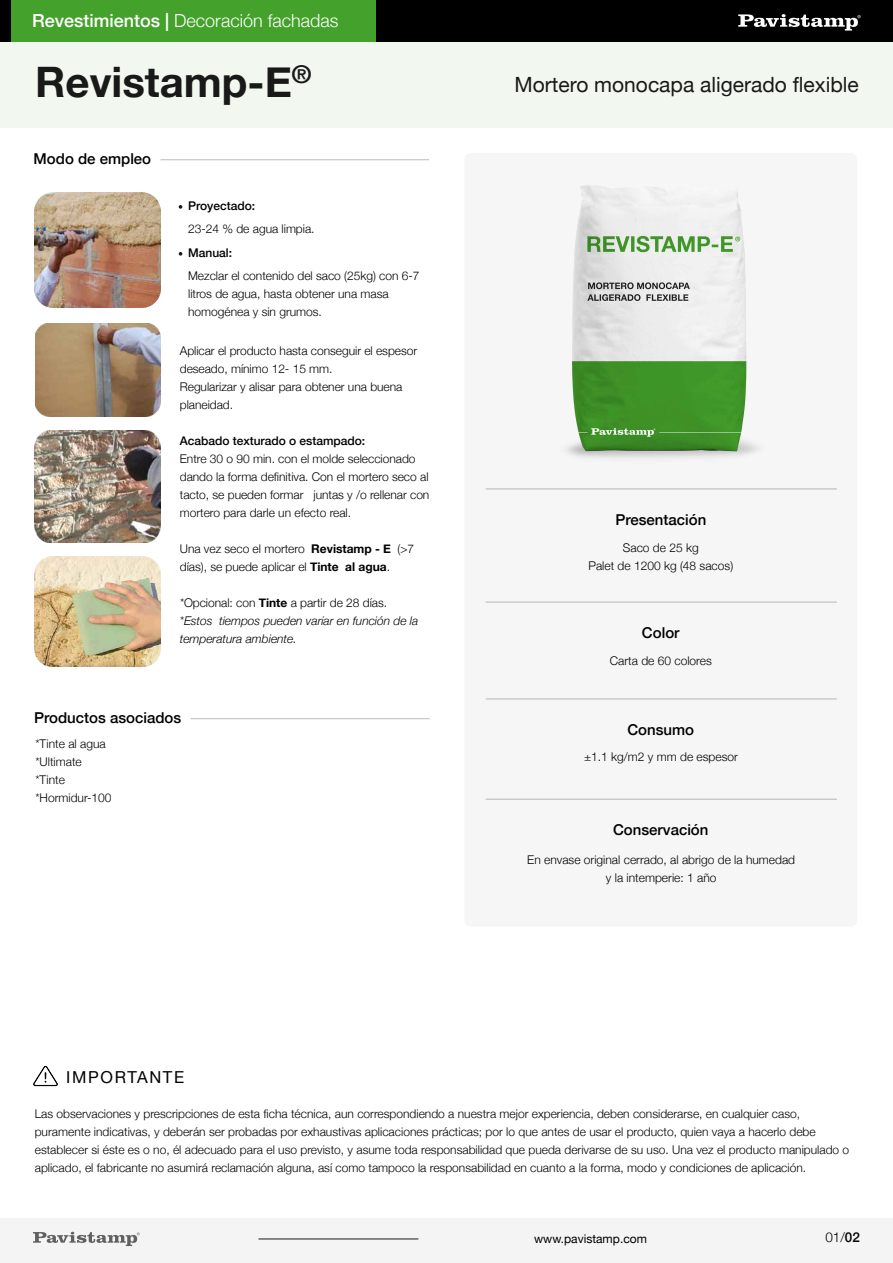
<style>
.page{position:relative;width:893px;height:1263px;background:#fff}
.page>*{position:absolute;margin:0;border:0;box-sizing:border-box;transform-origin:0 0}
.t1{font:700 42px "Helvetica Neue";color:#191919}
.t2{font:21px "Helvetica Neue";color:#191919}
.t3{font:300 18px "Helvetica Neue";color:#fff}
.t4{font:16.5px "Helvetica Neue";letter-spacing:.1em;color:#000}
.t5{font:500 15px "Helvetica Neue";color:#000}
.t6{font:300 13.5px "Helvetica Neue";color:#000}
.t7{font:300 12px/18px "Helvetica Neue";color:#000}
.t8{font:italic 300 12px/18px "Helvetica Neue";color:#000}
.t9{font:500 12px "Helvetica Neue";color:#000}
.t10{font:12px "Helvetica Neue";color:#000}
.s1{font-weight:500}
.s2{font-weight:700}
.s3{font-style:normal}
.s4{font-weight:700;font-style:normal}
</style>
<div class="page">
<div style="left:0;top:41px;width:893px;height:86px;background:#f2f8f0"></div>
<div style="left:0;top:0;width:376px;height:41px;background:#44a12b"></div>
<div style="left:376px;top:0;width:517px;height:41px;background:#000"></div>
<svg style="left:738px;top:14px;width:123px;height:17px"></svg>
<div style="left:0;top:0;width:11px;height:41px;background:#000"></div>
<hr style="left:160px;top:159px;width:269px;height:1px;background:#191919">
<div style="left:464px;top:153px;width:393px;height:774px;background:#f4f4f4;border-radius:7px"></div>
<img style="left:567px;top:185px;width:191px;height:273px">
<hr style="left:486px;top:602px;width:351px;height:1px;background:#191919">
<hr style="left:486px;top:489px;width:351px;height:1px;background:#191919">
<hr style="left:486px;top:698px;width:351px;height:1px;background:#191919">
<hr style="left:486px;top:799px;width:351px;height:1px;background:#191919">
<div style="left:0;top:1218px;width:893px;height:45px;background:#f4f4f4"></div>
<svg style="left:33px;top:1232px;width:107px;height:14px"></svg>
<hr style="left:258px;top:1239px;width:160px;height:1px;background:#191919">
<img style="left:34px;top:1065px;width:23px;height:22px">
<hr style="left:191px;top:718px;width:239px;height:1px;background:#191919">
<svg style="left:179px;top:205px;width:3px;height:4px"></svg>
<svg style="left:179px;top:252px;width:3px;height:4px"></svg>
<svg style="left:735px;top:237px;width:5px;height:4px"></svg>
<img style="left:35px;top:193px;width:125px;height:114px">
<img style="left:35px;top:324px;width:125px;height:92px">
<img style="left:34px;top:430px;width:126px;height:113px">
<img style="left:35px;top:556px;width:125px;height:110px">
<h3 class="t3" style="left:32px;top:6px;width:308px"><span class="s1">Revestimientos |</span> Decoración fachadas</h3>
<h1 class="t1" style="left:35px;top:49px;width:278px">Revistamp-E<sup>®</sup></h1>
<p class="t5" style="left:34px;top:147px;width:119px">Modo de empleo</p>
<p class="t9" style="left:188px;top:196px;width:68px">Proyectado:</p>
<p class="t7" style="left:188px;top:219px;width:128px">23-24 % de agua limpia.</p>
<p class="t9" style="left:188px;top:243px;width:45px">Manual:</p>
<p class="t7" style="left:188px;top:266px;width:233px">Mezclar el contenido del saco (25kg) con 6-7 litros de agua, hasta obtener una masa homogénea y sin grumos.</p>
<p class="t7" style="left:180px;top:341px;width:239px">Aplicar el producto hasta conseguir el espesor deseado, mínimo 12- 15 mm.<br>Regularizar y alisar para obtener una buena planeidad.</p>
<p class="t9" style="left:180px;top:431px;width:187px">Acabado texturado o estampado:</p>
<p class="t7" style="left:180px;top:449px;width:251px">Entre 30 o 90 min. con el molde seleccionado dando la forma definitiva. Con el mortero seco al tacto, se pueden formar juntas y /o rellenar con mortero para darle un efecto real.</p>
<p class="t7" style="left:180px;top:539px;width:236px">Una vez seco el mortero <span class="s2">Revistamp - E</span> (&gt;7 días), se puede aplicar el <span class="s2">Tinte al agua</span>.</p>
<p class="t8" style="left:180px;top:593px;width:240px">*<span class="s3">Opcional: con</span> <span class="s4">Tinte</span> <span class="s3">a partir de 28 días. </span>*Estos tiempos pueden variar en función de la temperatura ambiente.</p>
<p class="t5" style="left:34px;top:705px;width:149px">Productos asociados</p>
<p class="t7" style="left:35px;top:734px;width:78px">*Tinte al agua *Ultimate *Tinte *Hormidur-100</p>
<h2 class="t2" style="left:515px;top:69px;width:346px">Mortero monocapa aligerado flexible</h2>
<p class="t5" style="left:615px;top:508px;width:92px">Presentación</p>
<p class="t7" style="left:588px;top:538px;width:146px;text-align:center">Saco de 25 kg<br>Palet de 1200 kg (48 sacos)</p>
<p class="t5" style="left:642px;top:621px;width:39px">Color</p>
<p class="t7" style="left:610px;top:651px;width:104px">Carta de 60 colores</p>
<p class="t5" style="left:627px;top:718px;width:68px">Consumo</p>
<p class="t7" style="left:584px;top:747px;width:155px">±1.1 kg/m2 y mm de espesor</p>
<p class="t5" style="left:613px;top:818px;width:97px">Conservación</p>
<p class="t7" style="left:527px;top:849px;width:269px;text-align:center">En envase original cerrado, al abrigo de la humedad y la intemperie: 1 año</p>
<h3 class="t4" style="left:66px;top:1065px;width:119px">IMPORTANTE</h3>
<p class="t7" style="left:35px;top:1104px;width:816px">Las observaciones y prescripciones de esta ficha técnica, aun correspondiendo a nuestra mejor experiencia, deben considerarse, en cualquier caso, puramente indicativas, y deberán ser probadas por exhaustivas aplicaciones prácticas; por lo que antes de usar el producto, quien vaya a hacerlo debe establecer si éste es o no, él adecuado para el uso previsto, y asume toda responsabilidad que pueda derivarse de su uso. Una vez el producto manipulado o aplicado, el fabricante no asumirá reclamación alguna, así como tampoco la responsabilidad en cuanto a la forma, modo y condiciones de aplicación.</p>
<p class="t10" style="left:534px;top:1230px;width:114px">www.pavistamp.com</p>
<p class="t6" style="left:825px;top:1226px;width:36px">01/<span class="s1">02</span></p>
</div>
